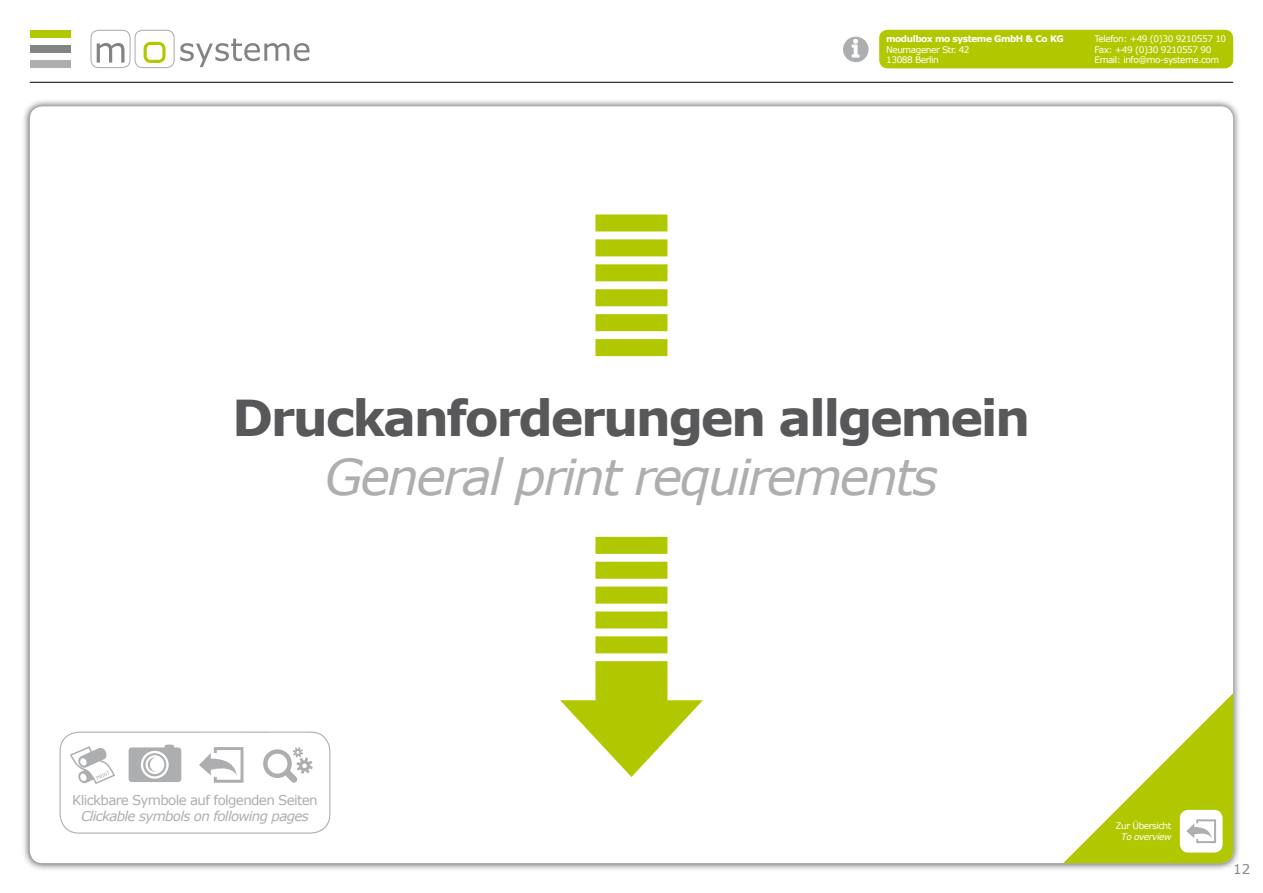
<style>
.page{position:relative;width:1263px;height:893px;background:#fff}
.page>*{position:absolute;margin:0;border:0;box-sizing:border-box;transform-origin:0 0}
.t1{font:700 49.5px "Verdana";letter-spacing:-.05em;color:#58585a}
.t2{font:italic 49.5px "Verdana";letter-spacing:-.05em;color:#adaeb0}
.t3{font:13.5px "Verdana";letter-spacing:-.05em;color:#adaeb0}
.t4{font:italic 13.5px "Verdana";letter-spacing:-.05em;color:#adaeb0}
.t5{font:13.5px "Verdana";color:#87888a}
.t6{font:9px/10.5px "Verdana";letter-spacing:-.05em;color:#fff}
.t7{font:700 9px "Verdana";letter-spacing:-.05em;color:#fff}
.t8{font:italic 9px "Verdana";letter-spacing:-.05em;color:#fff}
</style>
<div class="page">
<div style="left:22px;top:98px;width:1219px;height:773px;background:#000;opacity:.75"></div>
<div style="left:30px;top:106px;width:1203px;height:757px;background:#fff;border-radius:13px"></div>
<hr style="left:30px;top:82px;width:1203px;height:1px;background:#000">
<svg style="left:843px;top:36px;width:26px;height:26px"></svg>
<div style="left:879px;top:30px;width:354px;height:38px;background:#b1c800;border-radius:9px"></div>
<div style="left:30px;top:45px;width:40px;height:8px;background:#828385"></div>
<div style="left:30px;top:30px;width:40px;height:7px;background:#b1c800"></div>
<div style="left:30px;top:60px;width:40px;height:8px;background:#adaeb0"></div>
<svg style="left:90px;top:30px;width:219px;height:38px"></svg>
<div style="left:595px;top:661px;width:72px;height:59px;background:#b1c800"></div>
<svg style="left:560px;top:700px;width:143px;height:77px"></svg>
<div style="left:595px;top:636px;width:72px;height:17px;background:#b1c800"></div>
<div style="left:595px;top:587px;width:72px;height:17px;background:#b1c800"></div>
<div style="left:595px;top:537px;width:72px;height:17px;background:#b1c800"></div>
<div style="left:595px;top:562px;width:72px;height:17px;background:#b1c800"></div>
<div style="left:595px;top:611px;width:72px;height:17px;background:#b1c800"></div>
<div style="left:595px;top:314px;width:72px;height:17px;background:#b1c800"></div>
<div style="left:595px;top:264px;width:72px;height:17px;background:#b1c800"></div>
<div style="left:595px;top:339px;width:72px;height:17px;background:#b1c800"></div>
<div style="left:595px;top:214px;width:72px;height:17px;background:#b1c800"></div>
<div style="left:595px;top:289px;width:72px;height:17px;background:#b1c800"></div>
<div style="left:595px;top:239px;width:72px;height:17px;background:#b1c800"></div>
<div style="left:60px;top:732px;width:270px;height:102px;border:1px solid #adaeb0;border-radius:19px"></div>
<div style="left:189px;top:733px;width:64px;height:64px;background:#fff;border-radius:13px"></div>
<svg style="left:199px;top:747px;width:44px;height:36px"></svg>
<svg style="left:129px;top:745px;width:52px;height:37px"></svg>
<div style="left:256px;top:733px;width:64px;height:64px;background:#fff;border-radius:13px"></div>
<svg style="left:263px;top:747px;width:50px;height:36px"></svg>
<svg style="left:70px;top:747px;width:45px;height:37px"></svg>
<svg style="left:1063px;top:693px;width:170px;height:170px"></svg>
<p class="t7" style="left:886px;top:32px;width:179px">modulbox mo systeme GmbH &amp; Co KG</p>
<p class="t6" style="left:886px;top:44px;width:85px">Neumagener Str. 42<br>13088 Berlin</p>
<p class="t6" style="left:1094px;top:33px;width:133px">Telefon: +49 (0)30 9210557 10<br>Fax: +49 (0)30 9210557 90<br>Email: info@mo-systeme.com</p>
<h1 class="t1" style="left:232px;top:383px;width:800px">Druckanforderungen allgemein</h1>
<h1 class="t2" style="left:325px;top:443px;width:615px">General print requirements</h1>
<h2 class="t3" style="left:72px;top:791px;width:247px">Klickbare Symbole auf folgenden Seiten</h2>
<h2 class="t4" style="left:81px;top:807px;width:229px">Clickable symbols on following pages</h2>
<p class="t6" style="left:1115px;top:820px;width:57px">Zur Übersicht</p>
<p class="t8" style="left:1121px;top:830px;width:52px">To overview</p>
<h2 class="t5" style="left:1233px;top:859px;width:19px">12</h2>
</div>
